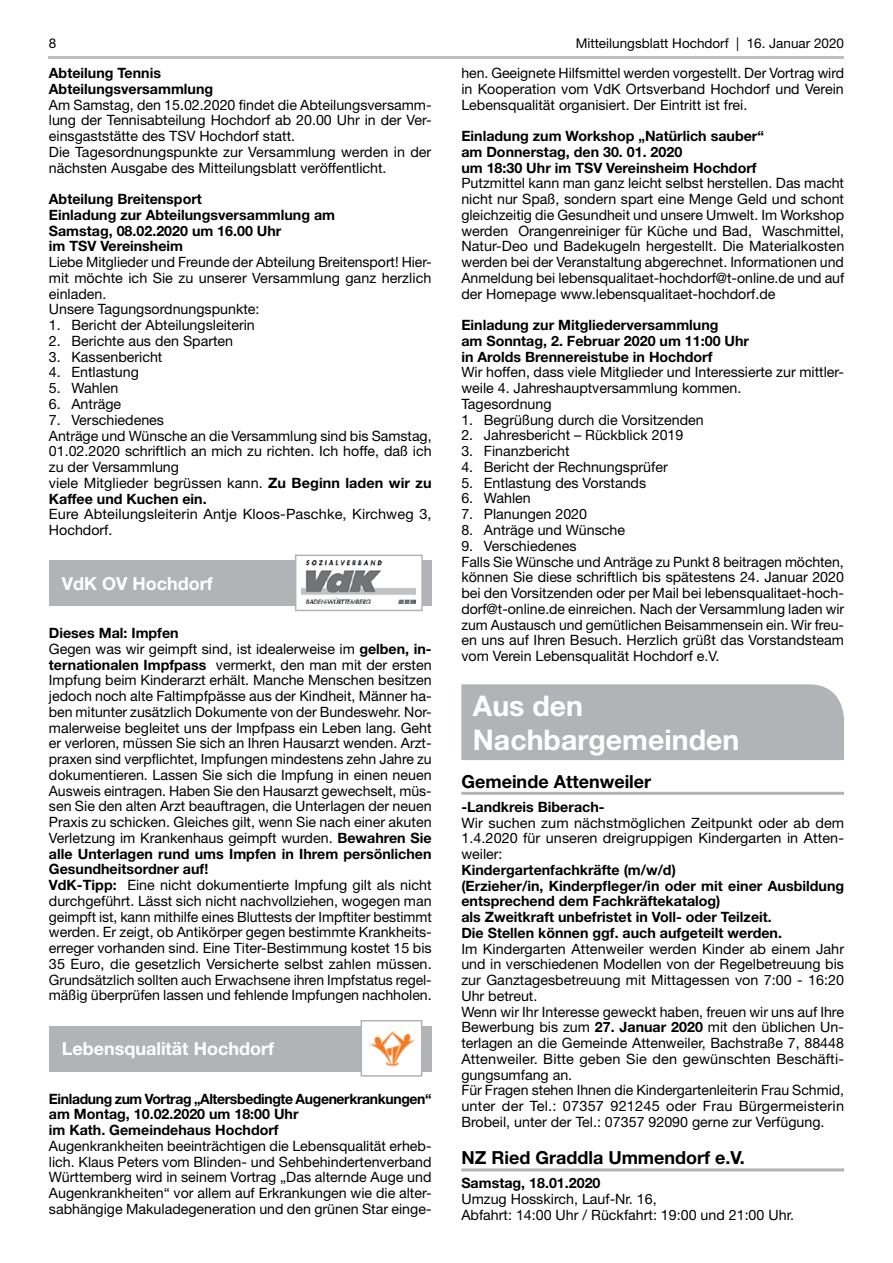
<style>
.page{position:relative;width:893px;height:1263px;background:#fff}
.page>*{position:absolute;margin:0;border:0;box-sizing:border-box;transform-origin:0 0}
.t1{font:700 28.5px/34.2px "Helvetica Neue LT Std";color:#fff}
.t2{font:700 18px "Helvetica Neue LT Std";color:#000}
.t3{font:700 18px "Helvetica Neue LT Std";color:#fff}
.t4{font:14.25px/15.8px "Helvetica Neue LT Std";color:#000}
.t5{font:700 14.25px/15.8px "Helvetica Neue LT Std";color:#000}
.t6{font:700 14.25px/15.8px "Helvetica Neue LT Std";letter-spacing:-.025em;color:#000}
.t7{font:13.5px "Helvetica Neue LT Std";color:#000}
.s1{font-weight:700}
</style>
<div class="page">
<hr style="left:49px;top:56px;width:795px;height:3px;background:#bcbec0">
<div style="left:49px;top:560px;width:383px;height:46px;background:#b1b4b6"></div>
<div style="left:296px;top:555px;width:126px;height:55px;background:#fff"></div>
<div style="left:295px;top:555px;width:128px;height:56px;border:2px solid #b1b4b6"></div>
<img style="left:301px;top:560px;width:114px;height:44px">
<div style="left:49px;top:1026px;width:383px;height:45px;background:#b1b4b6"></div>
<div style="left:361px;top:1021px;width:61px;height:55px;background:#fff"></div>
<div style="left:361px;top:1020px;width:61px;height:57px;border:2px solid #b1b4b6"></div>
<img style="left:365px;top:1022px;width:53px;height:45px">
<hr style="left:461px;top:792px;width:383px;height:3px;background:#b1b4b6">
<hr style="left:461px;top:1168px;width:383px;height:3px;background:#b1b4b6">
<div style="left:461px;top:684px;width:383px;height:76px;background:#b1b4b6"></div>
<p class="t7" style="left:49px;top:35px;width:9px">8</p>
<p class="t7" style="left:576px;top:35px;width:270px">Mitteilungsblatt Hochdorf | 16. Januar 2020</p>
<p class="t5" style="left:49px;top:65px;width:166px">Abteilung Tennis<br>Abteilungsversammlung</p>
<p class="t4" style="left:49px;top:97px;width:384px">Am Samstag, den 15.02.2020 findet die Abteilungsversamm&shy;lung der Tennisabteilung Hochdorf ab 20.00 Uhr in der Ver&shy;einsgaststätte des TSV Hochdorf statt.<br>Die Tagesordnungspunkte zur Versammlung werden in der nächsten Ausgabe des Mitteilungsblatt veröffentlicht.</p>
<p class="t5" style="left:49px;top:191px;width:288px">Abteilung Breitensport<br>Einladung zur Abteilungsversammlung am<br>Samstag, 08.02.2020 um 16.00 Uhr<br>im TSV Vereinsheim</p>
<p class="t4" style="left:49px;top:254px;width:384px">Liebe Mitglieder und Freunde der Abteilung Breitensport! Hier&shy;mit möchte ich Sie zu unserer Versammlung ganz herzlich einladen.<br>Unsere Tagungsordnungspunkte:</p>
<p class="t4" style="left:49px;top:317px;width:207px">1. Bericht der Abteilungsleiterin</p>
<p class="t4" style="left:49px;top:333px;width:186px">2. Berichte aus den Sparten</p>
<p class="t4" style="left:49px;top:349px;width:115px">3. Kassenbericht</p>
<p class="t4" style="left:49px;top:364px;width:92px">4. Entlastung</p>
<p class="t4" style="left:49px;top:380px;width:71px">5. Wahlen</p>
<p class="t4" style="left:49px;top:396px;width:74px">6. Anträge</p>
<p class="t4" style="left:49px;top:412px;width:384px">7. Verschiedenes<br>Anträge und Wünsche an die Versammlung sind bis Samstag, 01.02.2020 schriftlich an mich zu richten. Ich hoffe, daß ich zu der Versammlung<br>viele Mitglieder begrüssen kann. <span class="s1">Zu Beginn laden wir zu Kaffee und Kuchen ein.</span></p>
<p class="t4" style="left:49px;top:506px;width:384px">Eure Abteilungsleiterin Antje Kloos-Paschke, Kirchweg 3,<br>Hochdorf.</p>
<p class="t4" style="left:461px;top:65px;width:384px;text-align:justify">hen. Geeignete Hilfsmittel werden vorgestellt. Der Vortrag wird in Kooperation vom VdK Ortsverband Hochdorf und Verein Lebensqualität organisiert. Der Eintritt ist frei.</p>
<p class="t5" style="left:461px;top:128px;width:304px">Einladung zum Workshop „Natürlich sauber“ am Donnerstag, den 30. 01. 2020<br>um 18:30 Uhr im TSV Vereinsheim Hochdorf</p>
<p class="t4" style="left:461px;top:175px;width:384px;text-align:justify">Putzmittel kann man ganz leicht selbst herstellen. Das macht nicht nur Spaß, sondern spart eine Menge Geld und schont gleichzeitig die Gesundheit und unsere Umwelt. Im Workshop werden Orangenreiniger für Küche und Bad, Waschmittel, Natur-Deo und Badekugeln hergestellt. Die Materialkosten werden bei der Veranstaltung abgerechnet. Informationen und Anmeldung bei lebensqualitaet-hochdorf@t-online.de und auf der Homepage www.lebensqualitaet-hochdorf.de</p>
<p class="t5" style="left:461px;top:317px;width:289px">Einladung zur Mitgliederversammlung<br>am Sonntag, 2. Februar 2020 um 11:00 Uhr in Arolds Brennereistube in Hochdorf</p>
<p class="t4" style="left:461px;top:364px;width:384px">Wir hoffen, dass viele Mitglieder und Interessierte zur mittler&shy;weile 4. Jahreshauptversammlung kommen.<br>Tagesordnung</p>
<p class="t4" style="left:461px;top:412px;width:244px">1. Begrüßung durch die Vorsitzenden</p>
<p class="t4" style="left:461px;top:427px;width:224px">2. Jahresbericht – Rückblick 2019</p>
<p class="t4" style="left:461px;top:443px;width:110px">3. Finanzbericht</p>
<p class="t4" style="left:461px;top:459px;width:208px">4. Bericht der Rechnungsprüfer</p>
<p class="t4" style="left:461px;top:475px;width:186px">5. Entlastung des Vorstands</p>
<p class="t4" style="left:461px;top:490px;width:71px">6. Wahlen</p>
<p class="t4" style="left:461px;top:506px;width:127px">7. Planungen 2020</p>
<p class="t4" style="left:461px;top:522px;width:165px">8. Anträge und Wünsche</p>
<p class="t4" style="left:461px;top:538px;width:384px">9. Verschiedenes<br>Falls Sie Wünsche und Anträge zu Punkt 8 beitragen möchten, können Sie diese schriftlich bis spätestens 24. Januar 2020 bei den Vorsitzenden oder per Mail bei lebensqualitaet-hoch&shy;dorf@t-online.de einreichen. Nach der Versammlung laden wir zum Austausch und gemütlichen Beisammensein ein. Wir freu&shy;en uns auf Ihren Besuch. Herzlich grüßt das Vorstandsteam vom Verein Lebensqualität Hochdorf e.V.</p>
<h1 class="t1" style="left:473px;top:688px;width:268px">Aus den<br>Nachbargemeinden</h1>
<p class="t2" style="left:461px;top:770px;width:191px">Gemeinde Attenweiler</p>
<p class="t5" style="left:461px;top:798px;width:145px">-Landkreis Biberach-</p>
<p class="t4" style="left:461px;top:814px;width:384px;text-align:justify">Wir suchen zum nächstmöglichen Zeitpunkt oder ab dem 1.4.2020 für unseren dreigruppigen Kindergarten in Atten&shy;weiler:</p>
<p class="t5" style="left:461px;top:861px;width:384px">Kindergartenfachkräfte (m/w/d)<br>(Erzieher/in, Kinderpfleger/in oder mit einer Ausbildung entsprechend dem Fachkräftekatalog)<br>als Zweitkraft unbefristet in Voll- oder Teilzeit.<br>Die Stellen können ggf. auch aufgeteilt werden.</p>
<p class="t4" style="left:461px;top:940px;width:384px">Im Kindergarten Attenweiler werden Kinder ab einem Jahr und in verschiedenen Modellen von der Regelbetreuung bis zur Ganztagesbetreuung mit Mittagessen von 7:00 - 16:20<br>Uhr betreut.<br>Wenn wir Ihr Interesse geweckt haben, freuen wir uns auf Ihre Bewerbung bis zum <span class="s1">27. Januar 2020</span> mit den üblichen Un&shy;terlagen an die Gemeinde Attenweiler, Bachstraße 7, 88448<br>Attenweiler. Bitte geben Sie den gewünschten Beschäfti&shy;gungsumfang an.<br>Für Fragen stehen Ihnen die Kindergartenleiterin Frau Schmid, unter der Tel.: 07357 921245 oder Frau Bürgermeisterin Brobeil, unter der Tel.: 07357 92090 gerne zur Verfügung.</p>
<p class="t2" style="left:461px;top:1147px;width:285px">NZ Ried Graddla Ummendorf e.V.</p>
<p class="t5" style="left:461px;top:1175px;width:141px">Samstag, 18.01.2020</p>
<p class="t4" style="left:461px;top:1191px;width:334px">Umzug Hosskirch, Lauf-Nr. 16,<br>Abfahrt: 14:00 Uhr / Rückfahrt: 19:00 und 21:00 Uhr.</p>
<p class="t3" style="left:62px;top:572px;width:153px">VdK OV Hochdorf</p>
<p class="t4" style="left:49px;top:625px;width:384px"><span class="s1">Dieses Mal: Impfen<br></span>Gegen was wir geimpft sind, ist idealerweise im <span class="s1">gelben, in&shy;ternationalen Impfpass</span> vermerkt, den man mit der ersten Impfung beim Kinderarzt erhält. Manche Menschen besitzen jedoch noch alte Faltimpfpässe aus der Kindheit, Männer ha&shy;ben mitunter zusätzlich Dokumente von der Bundeswehr. Nor&shy;malerweise begleitet uns der Impfpass ein Leben lang. Geht er verloren, müssen Sie sich an Ihren Hausarzt wenden. Arzt&shy;praxen sind verpflichtet, Impfungen mindestens zehn Jahre zu dokumentieren. Lassen Sie sich die Impfung in einen neuen Ausweis eintragen. Haben Sie den Hausarzt gewechselt, müs&shy;sen Sie den alten Arzt beauftragen, die Unterlagen der neuen Praxis zu schicken. Gleiches gilt, wenn Sie nach einer akuten Verletzung im Krankenhaus geimpft wurden. <span class="s1">Bewahren Sie alle Unterlagen rund ums Impfen in Ihrem persönlichen Gesundheitsordner auf!<br>VdK-Tipp:</span> Eine nicht dokumentierte Impfung gilt als nicht durchgeführt. Lässt sich nicht nachvollziehen, wogegen man geimpft ist, kann mithilfe eines Bluttests der Impftiter bestimmt werden. Er zeigt, ob Antikörper gegen bestimmte Krankheits&shy;erreger vorhanden sind. Eine Titer-Bestimmung kostet 15 bis 35 Euro, die gesetzlich Versicherte selbst zahlen müssen.<br>Grundsätzlich sollten auch Erwachsene ihren Impfstatus regel&shy;mäßig überprüfen lassen und fehlende Impfungen nachholen.</p>
<p class="t3" style="left:62px;top:1037px;width:214px">Lebensqualität Hochdorf</p>
<p class="t6" style="left:49px;top:1090px;width:384px">Einladung zum Vortrag „Altersbedingte Augenerkrankungen“ am Montag, 10.02.2020 um 18:00 Uhr<br>im Kath. Gemeindehaus Hochdorf</p>
<p class="t4" style="left:49px;top:1138px;width:384px;text-align:justify">Augenkrankheiten beeinträchtigen die Lebensqualität erheb&shy;lich. Klaus Peters vom Blinden- und Sehbehindertenverband Württemberg wird in seinem Vortrag „Das alternde Auge und Augenkrankheiten“ vor allem auf Erkrankungen wie die alter&shy;sabhängige Makuladegeneration und den grünen Star einge-</p>
</div>
